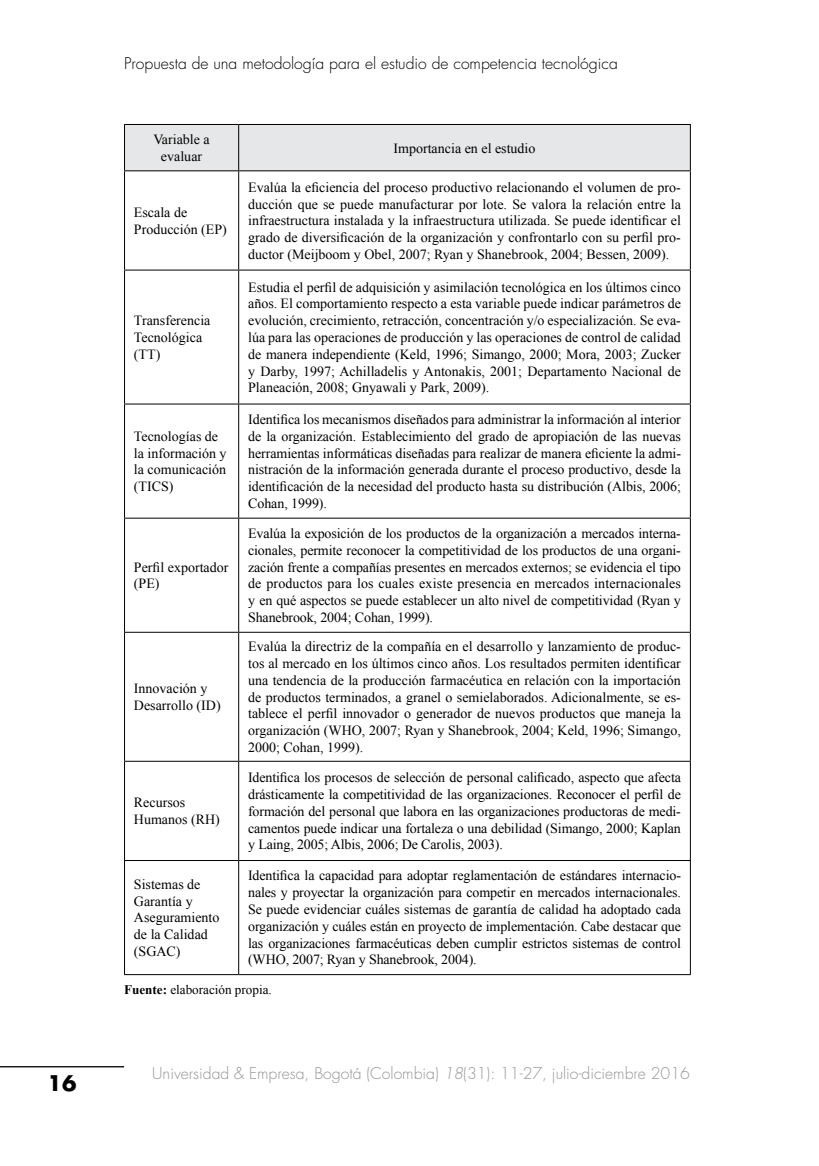
<style>
.page{position:relative;width:819px;height:1166px;background:#fff}
.page>*{position:absolute;margin:0;border:0;box-sizing:border-box;transform-origin:0 0}
.t1{font:700 21px "Futura";color:#000}
.t2{font:300 15.75px "Futura";color:#939598}
.t3{font:300 15.75px "Futura";color:#000}
.t4{font:14px/16.8px "Times New Roman";color:#000}
.t5{font:13.12px "Times New Roman";color:#000}
.s1{font-weight:700}
.s2{font-style:italic}
</style>
<div class="page">
<hr style="left:0;top:1066px;width:124px;height:1px;background:#000">
<div style="left:125px;top:125px;width:565px;height:45px;background:#e6e7e8"></div>
<hr style="left:124px;top:124px;width:115px;height:1px;background:#000">
<hr style="left:239px;top:124px;width:451px;height:1px;background:#000">
<hr style="left:124px;top:170px;width:115px;height:1px;background:#000">
<hr style="left:239px;top:170px;width:451px;height:1px;background:#000">
<hr style="left:124px;top:270px;width:115px;height:1px;background:#000">
<hr style="left:239px;top:270px;width:451px;height:1px;background:#000">
<hr style="left:124px;top:404px;width:115px;height:1px;background:#000">
<hr style="left:239px;top:404px;width:451px;height:1px;background:#000">
<hr style="left:124px;top:518px;width:115px;height:1px;background:#000">
<hr style="left:239px;top:518px;width:451px;height:1px;background:#000">
<hr style="left:124px;top:632px;width:115px;height:1px;background:#000">
<hr style="left:239px;top:632px;width:451px;height:1px;background:#000">
<hr style="left:124px;top:761px;width:115px;height:1px;background:#000">
<hr style="left:239px;top:761px;width:451px;height:1px;background:#000">
<hr style="left:124px;top:860px;width:115px;height:1px;background:#000">
<hr style="left:239px;top:860px;width:451px;height:1px;background:#000">
<hr style="left:124px;top:974px;width:115px;height:1px;background:#000">
<hr style="left:239px;top:974px;width:451px;height:1px;background:#000">
<hr style="left:124px;top:125px;width:1px;height:45px;background:#000">
<hr style="left:124px;top:171px;width:1px;height:99px;background:#000">
<hr style="left:124px;top:270px;width:1px;height:134px;background:#000">
<hr style="left:124px;top:404px;width:1px;height:114px;background:#000">
<hr style="left:124px;top:518px;width:1px;height:114px;background:#000">
<hr style="left:124px;top:633px;width:1px;height:128px;background:#000">
<hr style="left:124px;top:762px;width:1px;height:98px;background:#000">
<hr style="left:124px;top:861px;width:1px;height:113px;background:#000">
<hr style="left:238px;top:125px;width:1px;height:45px;background:#000">
<hr style="left:690px;top:125px;width:1px;height:45px;background:#000">
<hr style="left:238px;top:171px;width:1px;height:99px;background:#000">
<hr style="left:690px;top:171px;width:1px;height:99px;background:#000">
<hr style="left:238px;top:270px;width:1px;height:134px;background:#000">
<hr style="left:690px;top:270px;width:1px;height:134px;background:#000">
<hr style="left:238px;top:404px;width:1px;height:114px;background:#000">
<hr style="left:690px;top:404px;width:1px;height:114px;background:#000">
<hr style="left:238px;top:518px;width:1px;height:114px;background:#000">
<hr style="left:690px;top:518px;width:1px;height:114px;background:#000">
<hr style="left:238px;top:633px;width:1px;height:128px;background:#000">
<hr style="left:690px;top:633px;width:1px;height:128px;background:#000">
<hr style="left:238px;top:762px;width:1px;height:98px;background:#000">
<hr style="left:690px;top:762px;width:1px;height:98px;background:#000">
<hr style="left:238px;top:861px;width:1px;height:113px;background:#000">
<hr style="left:690px;top:861px;width:1px;height:113px;background:#000">
<h1 class="t1" style="left:48px;top:1068px;width:30px">16</h1>
<p class="t3" style="left:124px;top:54px;width:495px">Propuesta de una metodología para el estudio de competencia tecnológica</p>
<p class="t4" style="left:153px;top:131px;width:58px;text-align:center">Variable a evaluar</p>
<p class="t4" style="left:393px;top:139px;width:143px">Importancia en el estudio</p>
<p class="t4" style="left:134px;top:204px;width:94px">Escala de<br>Producción (EP)</p>
<p class="t4" style="left:134px;top:312px;width:78px">Transferencia<br>Tecnológica (TT)</p>
<p class="t4" style="left:134px;top:427px;width:94px">Tecnologías de la información y la comunicación (TICS)</p>
<p class="t4" style="left:134px;top:558px;width:96px">Perfil exportador (PE)</p>
<p class="t4" style="left:134px;top:680px;width:88px">Innovación y<br>Desarrollo (ID)</p>
<p class="t4" style="left:134px;top:794px;width:87px">Recursos<br>Humanos (RH)</p>
<p class="t4" style="left:248px;top:178px;width:434px;text-align:justify">Evalúa la eficiencia del proceso productivo relacionando el volumen de pro&shy;ducción que se puede manufacturar por lote. Se valora la relación entre la infraestructura instalada y la infraestructura utilizada. Se puede identificar el grado de diversificación de la organización y confrontarlo con su perfil pro&shy;ductor (Meijboom y Obel, 2007; Ryan y Shanebrook, 2004; Bessen, 2009).</p>
<p class="t4" style="left:248px;top:278px;width:434px;text-align:justify">Estudia el perfil de adquisición y asimilación tecnológica en los últimos cinco años. El comportamiento respecto a esta variable puede indicar parámetros de evolución, crecimiento, retracción, concentración y/o especialización. Se eva&shy;lúa para las operaciones de producción y las operaciones de control de calidad de manera independiente (Keld, 1996; Simango, 2000; Mora, 2003; Zucker y Darby, 1997; Achilladelis y Antonakis, 2001; Departamento Nacional de Planeación, 2008; Gnyawali y Park, 2009).</p>
<p class="t4" style="left:248px;top:411px;width:434px;text-align:justify">Identifica los mecanismos diseñados para administrar la información al interior de la organización. Establecimiento del grado de apropiación de las nuevas herramientas informáticas diseñadas para realizar de manera eficiente la admi&shy;nistración de la información generada durante el proceso productivo, desde la identificación de la necesidad del producto hasta su distribución (Albis, 2006; Cohan, 1999).</p>
<p class="t4" style="left:248px;top:525px;width:434px;text-align:justify">Evalúa la exposición de los productos de la organización a mercados interna&shy;cionales, permite reconocer la competitividad de los productos de una organi&shy;zación frente a compañías presentes en mercados externos; se evidencia el tipo de productos para los cuales existe presencia en mercados internacionales y en qué aspectos se puede establecer un alto nivel de competitividad (Ryan y Shanebrook, 2004; Cohan, 1999).</p>
<p class="t4" style="left:248px;top:638px;width:434px;text-align:justify">Evalúa la directriz de la compañía en el desarrollo y lanzamiento de produc&shy;tos al mercado en los últimos cinco años. Los resultados permiten identificar una tendencia de la producción farmacéutica en relación con la importación de productos terminados, a granel o semielaborados. Adicionalmente, se es&shy;tablece el perfil innovador o generador de nuevos productos que maneja la organización (WHO, 2007; Ryan y Shanebrook, 2004; Keld, 1996; Simango, 2000; Cohan, 1999).</p>
<p class="t4" style="left:248px;top:769px;width:434px;text-align:justify">Identifica los procesos de selección de personal calificado, aspecto que afecta drásticamente la competitividad de las organizaciones. Reconocer el perfil de formación del personal que labora en las organizaciones productoras de medi&shy;camentos puede indicar una fortaleza o una debilidad (Simango, 2000; Kaplan y Laing, 2005; Albis, 2006; De Carolis, 2003).</p>
<p class="t4" style="left:134px;top:875px;width:87px">Sistemas de<br>Garantía y<br>Aseguramiento de la Calidad (SGAC)</p>
<p class="t4" style="left:248px;top:867px;width:434px;text-align:justify">Identifica la capacidad para adoptar reglamentación de estándares internacio&shy;nales y proyectar la organización para competir en mercados internacionales.<br>Se puede evidenciar cuáles sistemas de garantía de calidad ha adoptado cada organización y cuáles están en proyecto de implementación. Cabe destacar que las organizaciones farmacéuticas deben cumplir estrictos sistemas de control (WHO, 2007; Ryan y Shanebrook, 2004).</p>
<p class="t5" style="left:124px;top:980px;width:149px"><span class="s1">Fuente:</span> elaboración propia.</p>
<p class="t2" style="left:152px;top:1063px;width:539px">Universidad &amp; Empresa, Bogotá (Colombia) <span class="s2">18</span>(31): 11-27, julio-diciembre 2016</p>
</div>
